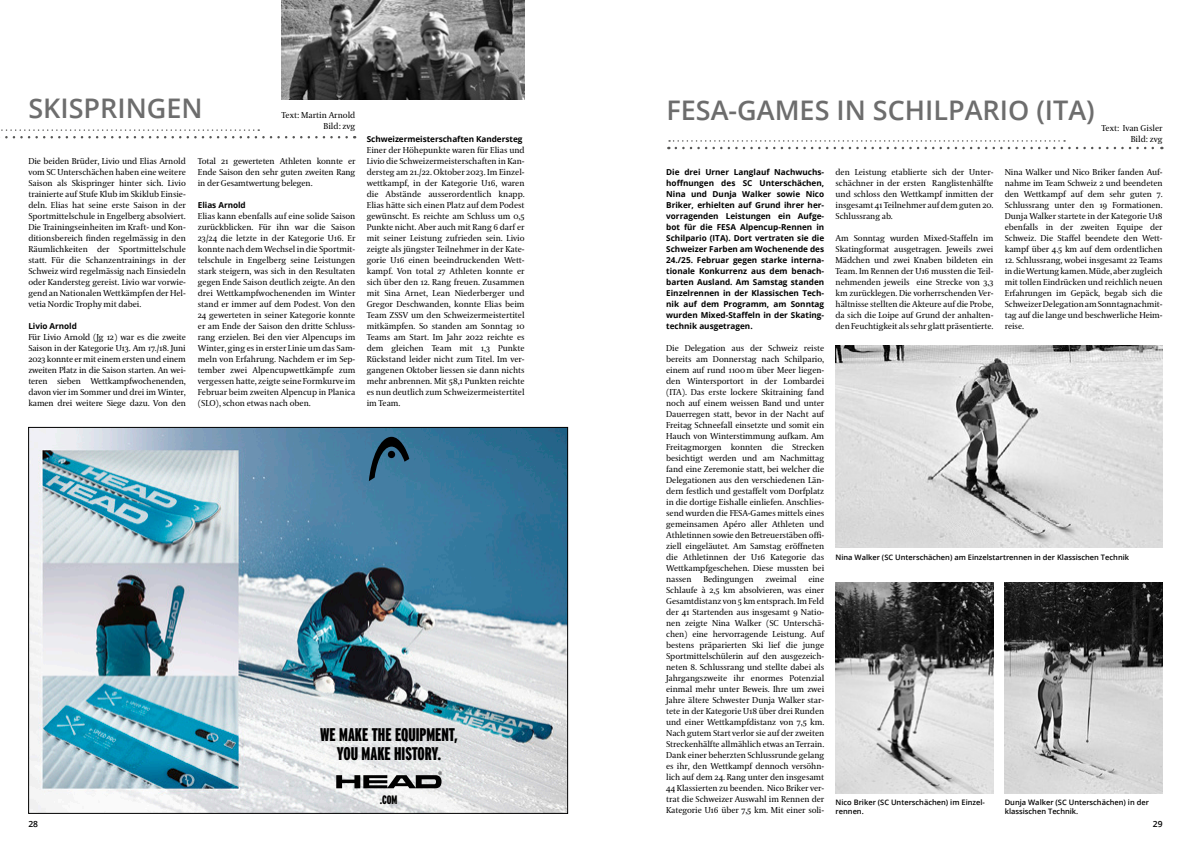
<style>
.page{position:relative;width:1191px;height:842px;background:#fff}
.page>*{position:absolute;margin:0;border:0;box-sizing:border-box;transform-origin:0 0}
.Hauptitel{font:600 27px "Open Sans";color:#6d6d6d}
.t1{font:900 18.3px/18.3px "Interstate Compressed";color:#000;text-align:center}
.t2{font:900 12.2px "Interstate Compressed";color:#000}
.Grundschrift{font:8.5px/11px "Coranto 2";letter-spacing:-.01em;color:#000;text-align:justify}
.Hauptitel-2{font:8.5px/11px "Coranto 2";color:#000;text-align:right}
.t3{font:600 8.5px "Open Sans";color:#000}
.Untertitel_kleiner{font:700 8.2px/11px "Open Sans";letter-spacing:-.005em;color:#000;text-align:justify}
.Legende{font:600 7.5px/9px "Open Sans";color:#000}
</style>
<div class="page">
<svg style="left:668px;top:140px;width:494px;height:9px"></svg>
<img style="left:835px;top:345px;width:327px;height:203px">
<svg style="left:1px;top:129px;width:346px;height:9px"></svg>
<img style="left:282px;top:0;width:242px;height:99px">
<img style="left:30px;top:429px;width:536px;height:383px">
<svg style="left:369px;top:437px;width:40px;height:44px;background:#2d5973"></svg>
<div style="left:388px;top:451px;width:7px;height:7px;background:#000;border-radius:50%"></div>
<svg style="left:336px;top:771px;width:106px;height:17px"></svg>
<img style="left:835px;top:583px;width:158px;height:210px">
<img style="left:1004px;top:583px;width:158px;height:210px">
<p class="Hauptitel" style="left:28px;top:90px;width:176px">SKISPRINGEN</p>
<p class="Hauptitel-2" style="left:282px;top:110px;width:75px">Text: Martin Arnold</p>
<p class="Hauptitel-2" style="left:323px;top:121px;width:33px">Bild: zvg</p>
<p class="Grundschrift" style="left:28px;top:156px;width:159px">Die beiden Brüder, Livio und Elias Arnold vom SC Unterschächen haben eine weitere Saison als Skispringer hinter sich. Livio trainierte auf Stufe Klub im Skiklub Einsie&shy;deln. Elias hat seine erste Saison in der Sportmittelschule in Engelberg absolviert.<br>Die Trainingseinheiten im Kraft- und Kon&shy;ditionsbereich finden regel mässig in den Räumlichkeiten der Sportmit-ttelschule statt. Für die Schanzentrainings in der Schweiz wird regelmäs sig nach Einsiedeln oder Kandersteg gereist. Livio war vorwie&shy;gend an Nationalen Wettkämpfen der Hel&shy;vetia Nordic Trophy mit dabei.</p>
<p class="Untertitel_kleiner" style="left:28px;top:320px;width:50px">Livio Arnold</p>
<p class="Grundschrift" style="left:28px;top:332px;width:159px">Für Livio Arnold (Jg 12) war es die zweite Saison in der Kategorie U13. Am 17./18. Juni 2023 konnte er mit einem ersten und einem zweiten Platz in die Saison starten. An wei&shy;teren sieben Wettkampfwochenenden, davon vier im Sommer und drei im Winter, kamen drei weitere Siege dazu. Von den</p>
<p class="Grundschrift" style="left:198px;top:156px;width:159px">Total 21 gewerteten Athleten konnte er Ende Saison den sehr guten zweiten Rang in der Gesamtwertung belegen.</p>
<p class="Untertitel_kleiner" style="left:198px;top:199px;width:49px">Elias Arnold</p>
<p class="Grundschrift" style="left:198px;top:211px;width:159px">Elias kann ebenfalls auf eine solide Saison zurückblicken. Für ihn war die Saison 23/24 die letzte in der Kategorie U16. Er konnte nach dem Wechsel in die Sportmit&shy;telschule in Engelberg seine Leistungen stark steigern, was sich in den Resultaten gegen Ende Saison deutlich zeigte. An den drei Wettkampfwochenenden im Winter stand er immer auf dem Podest. Von den 24 gewerteten in seiner Kategorie konnte er am Ende der Saison den dritte Schluss&shy;rang erzielen. Bei den vier Alpencups im Winter, ging es in erster Linie um das Sam&shy;meln von Erfahrung. Nachdem er im Sep&shy;tember zwei Alpencupwettkämpfe zum vergessen hatte, zeigte seine Formkurve im Februar beim zweiten Alpencup in Planica (SLO), schon etwas nach oben.</p>
<p class="Untertitel_kleiner" style="left:367px;top:133px;width:157px">Schweizermeisterschaften Kandersteg</p>
<p class="Grundschrift" style="left:367px;top:145px;width:159px">Einer der Höhepunkte waren für Elias und Livio die Schweizermeisterschaften in Kan&shy;dersteg am 21./22. Oktober 2023. Im Einzel&shy;wettkampf, in der Kategorie U16, waren die Abstände ausserordentlich knapp.<br>Elias hätte sich einen Platz auf dem Podest gewünscht. Es reichte am Schluss um 0,5<br>Punkte nicht. Aber auch mit Rang 6 darf er mit seiner Leistung zufrieden sein. Livio zeigte als jüngster Teilnehmer in der Kate&shy;gorie U16 einen beeindruckenden Wett&shy;kampf. Von total 27 Athleten konnte er sich über den 12. Rang freuen. Zusammen mit Sina Arnet, Lean Niederberger und Gregor Deschwanden, konnte Elias beim Team ZSSV um den Schweizermeistertitel mitkämpfen. So standen am Sonntag 10<br>Teams am Start. Im Jahr 2022 reichte es dem gleichen Team mit 1,3 Punkte Rückstand leider nicht zum Titel. Im ver&shy;gangenen Oktober liessen sie dann nichts mehr anbrennen. Mit 58,1 Punkten reichte es nun deutlich zum Schweizermeistertitel im Team.</p>
<p class="t1" style="left:320px;top:726px;width:139px">WE MAKE THE EQUIPMENT,<br>YOU MAKE HISTORY.</p>
<p class="t2" style="left:380px;top:793px;width:19px">.COM</p>
<p class="Hauptitel" style="left:666px;top:92px;width:430px">FESA-GAMES IN SCHILPARIO (ITA)</p>
<p class="Hauptitel-2" style="left:1101px;top:123px;width:63px">Text: Ivan Gisler<br>Bild: zvg</p>
<p class="Untertitel_kleiner" style="left:666px;top:166px;width:159px">Die drei Urner Langlauf Nachwuchs&shy;hoffnungen des SC Unterschächen, Nina und Dunja Walker sowie Nico Briker, erhielten auf Grund ihrer her&shy;vorragenden Leistungen ein Aufge&shy;bot für die FESA Alpencup-Rennen in Schilpario (ITA). Dort vertraten sie die Schweizer Farben am Wochenende des 24./25. Februar gegen starke interna&shy;tionale Konkurrenz aus dem benach&shy;barten Ausland. Am Samstag standen Einzelrennen in der Klassischen Tech&shy;nik auf dem Programm, am Sonntag wurden Mixed-Staffeln in der Skating&shy;technik ausgetragen.</p>
<p class="Grundschrift" style="left:666px;top:343px;width:159px">Die Delegation aus der Schweiz reiste bereits am Donnerstag nach Schilpario, einem auf rund 1100 m über Meer liegen&shy;den Wintersportort in der Lombardei (ITA). Das erste lockere Skitraining fand noch auf einem weissen Band und unter Dauerregen statt, bevor in der Nacht auf Freitag Schneefall einsetzte und somit ein Hauch von Winterstimmung aufkam. Am Freitagmorgen konnten die Strecken besichtigt werden und am Nachmittag fand eine Zeremonie statt, bei welcher die Delegationen aus den verschiedenen Län&shy;dern festlich und gestaffelt vom Dorfplatz in die dortige Eishalle einliefen. An schlies&shy;send wurden die FESA-Games mittels eines gemeinsamen Apéro aller Athleten und Athletinnen sowie den Betreuerstäben offi&shy;ziell eingeläutet. Am Samstag eröffneten die Athletinnen der U16 Kategorie das Wettkampfgeschehen. Diese mussten bei nassen</p>
<p class="Grundschrift" style="left:703px;top:574px;width:52px">Bedingungen</p>
<p class="Grundschrift" style="left:765px;top:574px;width:33px">zweimal</p>
<p class="Grundschrift" style="left:666px;top:574px;width:159px;text-indent:142px">eine Schlaufe à 2,5 km absolvieren, was einer Gesamtdistanz von 5 km entsprach. Im Feld der 41 Startenden aus insgesamt 9 Natio&shy;nen zeigte Nina Walker (SC Unterschä&shy;chen) eine hervorragende Leistung. Auf bestens präparierten Ski lief die junge Sportmittelschülerin auf den ausgezeich&shy;neten 8. Schlussrang und stellte dabei als Jahrgangszweite ihr enormes Potenzial einmal mehr unter Beweis. Ihre um zwei Jahre ältere Schwester Dunja Walker star&shy;tete in der Kategorie U18 über drei Runden und einer Wettkampfdistanz von 7,5 km.<br>Nach gutem Start verlor sie auf der zweiten Streckenhälfte allmählich etwas an Terrain.<br>Dank einer beherzten Schlussrunde gelang es ihr, den Wettkampf dennoch versöhn&shy;lich auf dem 24. Rang unter den insgesamt 44 Klassierten zu beenden. Nico Briker ver&shy;trat die Schweizer Auswahl im Rennen der Kategorie U16 über 7,5 km. Mit einer soli-</p>
<p class="Grundschrift" style="left:835px;top:167px;width:159px">den Leistung etablierte sich der Unter&shy;schächner in der ersten Ranglistenhälfte und schloss den Wettkampf inmitten der insgesamt 41 Teilnehmer auf dem guten 20.<br>Schlussrang ab.</p>
<p class="Grundschrift" style="left:835px;top:233px;width:159px">Am Sonntag wurden Mixed-Staffeln im Skatingformat ausgetragen. Jeweils zwei Mädchen und zwei Knaben bildeten ein Team. Im Rennen der U16 mussten die Teil&shy;nehmenden jeweils eine Strecke von 3,3 km zurücklegen. Die vorherrschenden Ver&shy;hältnisse stellten die Akteure auf die Probe, da sich die Loipe auf Grund der anhalten&shy;den Feuchtigkeit als sehr glatt präsentierte.</p>
<p class="Grundschrift" style="left:1004px;top:167px;width:159px">Nina Walker und Nico Briker fanden Auf&shy;nahme im Team Schweiz 2 und beendeten den Wettkampf auf dem sehr guten 7.<br>Schlussrang unter den 19 Formationen.<br>Dunja Walker startete in der Kategorie U18 ebenfalls in der zweiten Equipe der Schweiz. Die Staffel beendete den Wett&shy;kampf über 4.5 km auf dem ordentlichen</p>
<p class="Grundschrift" style="left:1004px;top:255px;width:159px">12. Schlussrang, wobei insgesamt 22 Teams in die Wertung kamen. Müde, aber zugleich mit tollen Eindrücken und reichlich neuen Erfahrungen im Gepäck, begab sich die Schweizer Delegation am Sonntagnachmit&shy;tag auf die lange und beschwerliche Heim&shy;reise.</p>
<p class="Legende" style="left:835px;top:552px;width:295px">Nina Walker (SC Unterschächen) am Einzelstartrennen in der Klassischen Technik</p>
<p class="Legende" style="left:835px;top:797px;width:151px">Nico Briker (SC Unterschächen) im Einzel&shy;rennen.</p>
<p class="Legende" style="left:1004px;top:797px;width:146px">Dunja Walker (SC Unterschächen) in der klassischen Technik.</p>
<p class="t3" style="left:28px;top:818px;width:11px">28</p>
<p class="t3" style="left:1153px;top:818px;width:11px">29</p>
</div>
